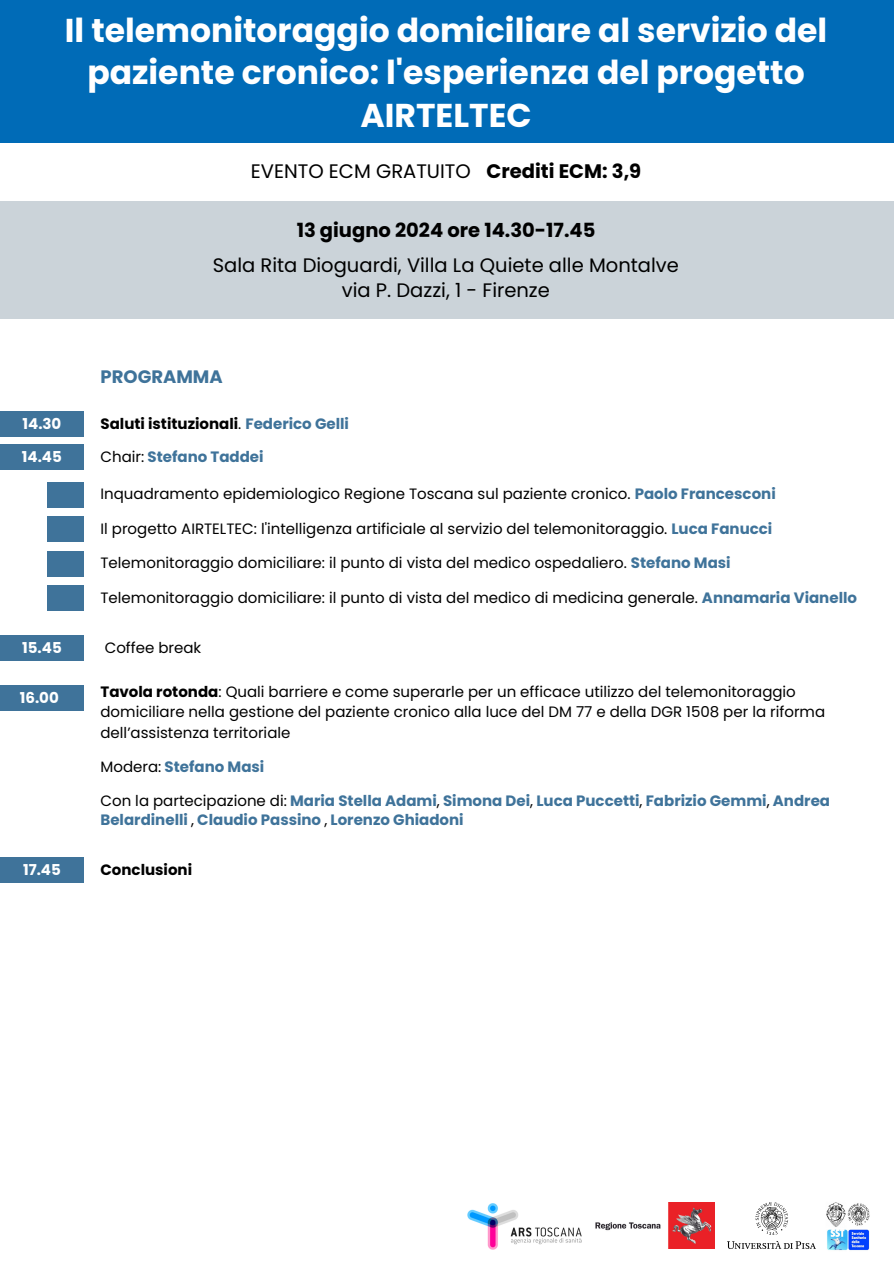
<style>
.page{position:relative;width:894px;height:1264px;background:#fff}
.page>*{position:absolute;margin:0;border:0;box-sizing:border-box;transform-origin:0 0}
.t1{font:700 33px/42.8px "Poppins";color:#fff;text-align:center}
.t2{font:19.5px/24.8px "Poppins";color:#000;text-align:center}
.t3{font:700 19.5px "Poppins";color:#000}
.t4{font:700 18px "Poppins";color:#3f739a}
.t5{font:15px/20.2px "Poppins";color:#000}
.t6{font:700 15px/19.2px "Poppins";color:#3f739a}
.t7{font:700 15px "Poppins";color:#000}
.t8{font:700 15px "Poppins";color:#fff}
.s1{font-weight:700}
.s2{font-weight:400}
.s3{color:#3f739a}
.s4{font-weight:400;color:#000}
.s5{font-weight:700;color:#3f739a}
</style>
<div class="page">
<div style="left:0;top:0;width:893px;height:142px;background:#006bb7"></div>
<div style="left:0;top:201px;width:893px;height:118px;background:#cbd3d9"></div>
<div style="left:0;top:444px;width:84px;height:25px;background:#3f739a"></div>
<div style="left:0;top:857px;width:84px;height:25px;background:#3f739a"></div>
<div style="left:48px;top:482px;width:36px;height:25px;background:#3f739a"></div>
<div style="left:48px;top:516px;width:36px;height:26px;background:#3f739a"></div>
<div style="left:48px;top:551px;width:36px;height:25px;background:#3f739a"></div>
<div style="left:48px;top:585px;width:36px;height:26px;background:#3f739a"></div>
<div style="left:0;top:685px;width:84px;height:25px;background:#3f739a"></div>
<div style="left:0;top:411px;width:84px;height:25px;background:#3f739a"></div>
<img style="left:467px;top:1203px;width:114px;height:46px">
<img style="left:595px;top:1202px;width:119px;height:46px">
<img style="left:727px;top:1202px;width:87px;height:46px">
<img style="left:826px;top:1202px;width:44px;height:49px">
<div style="left:0;top:634px;width:84px;height:26px;background:#3f739a"></div>
<h5 class="t1" style="left:65px;top:9px;width:763px">Il telemonitoraggio domiciliare al servizio del paziente cronico: l'esperienza del progetto<br>AIRTELTEC</h5>
<p class="t2" style="left:251px;top:158px;width:392px">EVENTO ECM GRATUITO <span class="s1">Crediti ECM: 3,9</span></p>
<p class="t3" style="left:296px;top:217px;width:300px">13 giugno 2024 ore 14.30-17.45</p>
<p class="t2" style="left:213px;top:253px;width:467px">Sala Rita Dioguardi, Villa La Quiete alle Montalve via P. Dazzi, 1 - Firenze</p>
<p class="t4" style="left:100px;top:364px;width:124px">PROGRAMMA</p>
<h3 class="t8" style="left:23px;top:413px;width:40px">14.30</h3>
<h4 class="t7" style="left:100px;top:413px;width:250px">Saluti istituzionali<span class="s2">.</span> <span class="s3">Federico Gelli</span></h4>
<h5 class="t8" style="left:22px;top:446px;width:41px">14.45</h5>
<h1 class="t6" style="left:100px;top:447px;width:164px"><span class="s4">Chair:</span> Stefano Taddei</h1>
<p class="t5" style="left:100px;top:484px;width:676px">Inquadramento epidemiologico Regione Toscana sul paziente cronico. <span class="s5">Paolo Francesconi</span></p>
<h5 class="t5" style="left:100px;top:518px;width:673px">Il progetto AIRTELTEC: l'intelligenza artificiale al servizio del telemonitoraggio. <span class="s5">Luca Fanucci</span></h5>
<p class="t5" style="left:100px;top:553px;width:631px">Telemonitoraggio domiciliare: il punto di vista del medico ospedaliero. <span class="s5">Stefano Masi</span></p>
<p class="t5" style="left:100px;top:587px;width:757px">Telemonitoraggio domiciliare: il punto di vista del medico di medicina generale. <span class="s5">Annamaria Vianello</span></p>
<p class="t8" style="left:22px;top:637px;width:41px">15.45</p>
<p class="t5" style="left:105px;top:637px;width:98px">Coffee break</p>
<p class="t8" style="left:20px;top:687px;width:40px">16.00</p>
<h4 class="t5" style="left:100px;top:681px;width:726px"><span class="s1">Tavola rotonda</span>: Quali barriere e come superarle per un efficace utilizzo del telemonitoraggio domiciliare nella gestione del paziente cronico alla luce del DM 77 e della DGR 1508 per la riforma dell’assistenza territoriale</h4>
<h2 class="t6" style="left:100px;top:757px;width:165px"><span class="s4">Modera:</span> Stefano Masi</h2>
<h5 class="t6" style="left:100px;top:791px;width:730px"><span class="s4">Con la partecipazione di:</span> Maria Stella Adami<span class="s4">,</span> Simona Dei<span class="s4">,</span> Luca Puccetti<span class="s4">,</span> Fabrizio Gemmi<span class="s4">,</span> Andrea<br>Belardinelli <span class="s4">,</span> Claudio Passino <span class="s4">,</span> Lorenzo Ghiadoni</h5>
<p class="t8" style="left:23px;top:859px;width:39px">17.45</p>
<p class="t7" style="left:100px;top:859px;width:93px">Conclusioni</p>
</div>
